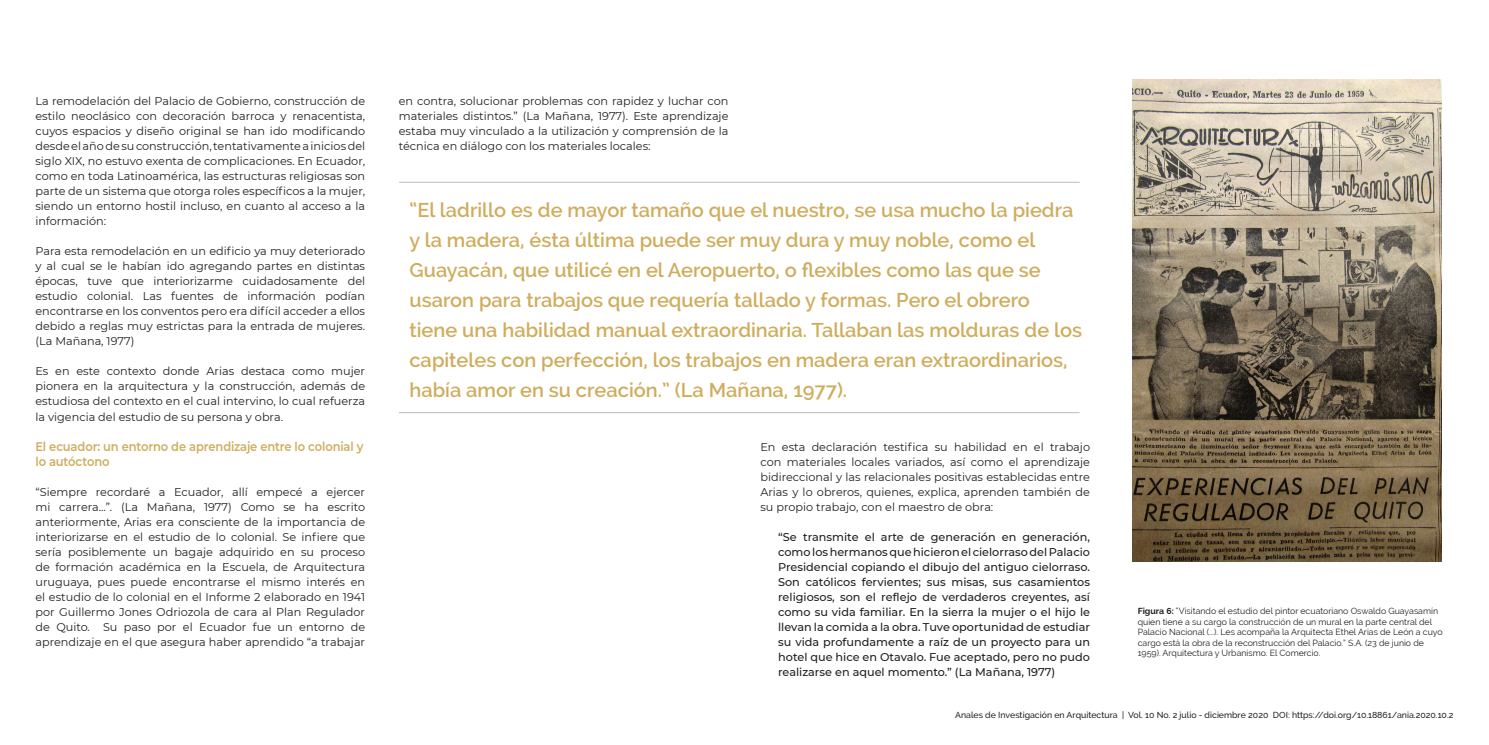
<style>
.page{position:relative;width:1489px;height:745px;background:#fff}
.page>*{position:absolute;margin:0;border:0;box-sizing:border-box;transform-origin:0 0}
.Cita_destacada{font:600 20px/30px "Raleway";color:#cfad5d}
.Subtítulo_1{font:600 12.5px/15px "Montserrat";letter-spacing:-.01em;color:#cfad5d;scale:.92 1}
.Textos{font:11.25px/15px "Montserrat";color:#231f20;text-align:justify}
.Citas___40_palabras{font:500 11.25px/15px "Montserrat";color:#231f20;text-align:justify}
.t1{font:8.75px/10.5px "Raleway";color:#231f20}
.t2{font:500 8.75px "Raleway";color:#231f20}
.s1{font-weight:700}
</style>
<div class="page">
<hr style="left:399px;top:182px;width:680px;height:1px;background:#bbbbbc">
<hr style="left:399px;top:412px;width:680px;height:1px;background:#bbbbbc">
<img style="left:1132px;top:79px;width:309px;height:482px">
<p class="Textos" style="left:35px;top:93px;width:331px">La remodelación del Palacio de Gobierno, construcción de estilo neoclásico con decoración barroca y renacentista, cuyos espacios y diseño original se han ido modificando desde el año de su construcción, tentativamente a inicios del siglo XIX, no estuvo exenta de complicaciones. En Ecuador, como en toda Latinoamérica, las estructuras religiosas son parte de un sistema que otorga roles específicos a la mujer, siendo un entorno hostil incluso, en cuanto al acceso a la información:</p>
<p class="Textos" style="left:35px;top:243px;width:331px">Para esta remodelación en un edificio ya muy deteriorado y al cual se le habían ido agregando partes en distintas épocas, tuve que interiorizarme cuidadosamente del estudio colonial. Las fuentes de información podían encontrarse en los conventos pero era difícil acceder a ellos debido a reglas muy estrictas para la entrada de mujeres. (La Mañana, 1977)</p>
<p class="Textos" style="left:35px;top:363px;width:331px">Es en este contexto donde Arias destaca como mujer pionera en la arquitectura y la construcción, además de estudiosa del contexto en el cual intervino, lo cual refuerza la vigencia del estudio de su persona y obra.</p>
<p class="Subtítulo_1" style="left:35px;top:438px;width:358px">El ecuador: un entorno de aprendizaje entre lo colonial y lo autóctono</p>
<p class="Textos" style="left:35px;top:483px;width:331px">“Siempre recordaré a Ecuador, allí empecé a ejercer mi carrera...”. (La Mañana, 1977) Como se ha escrito anteriormente, Arias era consciente de la importancia de interiorizarse en el estudio de lo colonial. Se infiere que sería posiblemente un bagaje adquirido en su proceso de formación académica en la Escuela, de Arquitectura uruguaya, pues puede encontrarse el mismo interés en el estudio de lo colonial en el Informe 2 elaborado en 1941 por Guillermo Jones Odriozola de cara al Plan Regulador de Quito. Su paso por el Ecuador fue un entorno de aprendizaje en el que asegura haber aprendido “a trabajar</p>
<p class="Textos" style="left:399px;top:93px;width:331px">en contra, solucionar problemas con rapidez y luchar con materiales distintos.” (La Mañana, 1977). Este aprendizaje estaba muy vinculado a la utilización y comprensión de la técnica en diálogo con los materiales locales:</p>
<p class="Cita_destacada" style="left:409px;top:194px;width:674px">“El ladrillo es de mayor tamaño que el nuestro, se usa mucho la piedra y la madera, ésta última puede ser muy dura y muy noble, como el Guayacán, que utilicé en el Aeropuerto, o flexibles como las que se usaron para trabajos que requería tallado y formas. Pero el obrero tiene una habilidad manual extraordinaria. Tallaban las molduras de los capiteles con perfección, los trabajos en madera eran extraordinarios, había amor en su creación.” (La Mañana, 1977).</p>
<p class="Textos" style="left:760px;top:438px;width:331px">En esta declaración testifica su habilidad en el trabajo con materiales locales variados, así como el aprendizaje bidireccional y las relacionales positivas establecidas entre Arias y lo obreros, quienes, explica, aprenden también de su propio trabajo, con el maestro de obra:</p>
<p class="Citas___40_palabras" style="left:778px;top:528px;width:313px">“Se transmite el arte de generación en generación, como los hermanos que hicieron el cielorraso del Palacio Presidencial copiando el dibujo del antiguo cielorraso.<br>Son católicos fervientes; sus misas, sus casamientos religiosos, son el reflejo de verdaderos creyentes, así como su vida familiar. En la sierra la mujer o el hijo le llevan la comida a la obra. Tuve oportunidad de estudiar su vida profundamente a raíz de un proyecto para un hotel que hice en Otavalo. Fue aceptado, pero no pudo realizarse en aquel momento.” (La Mañana, 1977)</p>
<p class="t1" style="left:1137px;top:605px;width:306px"><span class="s1">Figura 6:</span> “Visitando el estudio del pintor ecuatoriano Oswaldo Guayasamín quien tiene a su cargo la construcción de un mural en la parte central del Palacio Nacional (...). Les acompaña la Arquitecta Ethel Arias de León a cuyo cargo está la obra de la reconstrucción del Palacio.” S.A. (23 de junio de 1959). Arquitectura y Urbanismo. El Comercio.</p>
<p class="t2" style="left:955px;top:709px;width:500px">Anales de Investigación en Arquitectura | Vol. 10 No. 2 julio - diciembre 2020 DOI: https://doi.org/10.18861/ania.2020.10.2</p>
</div>
